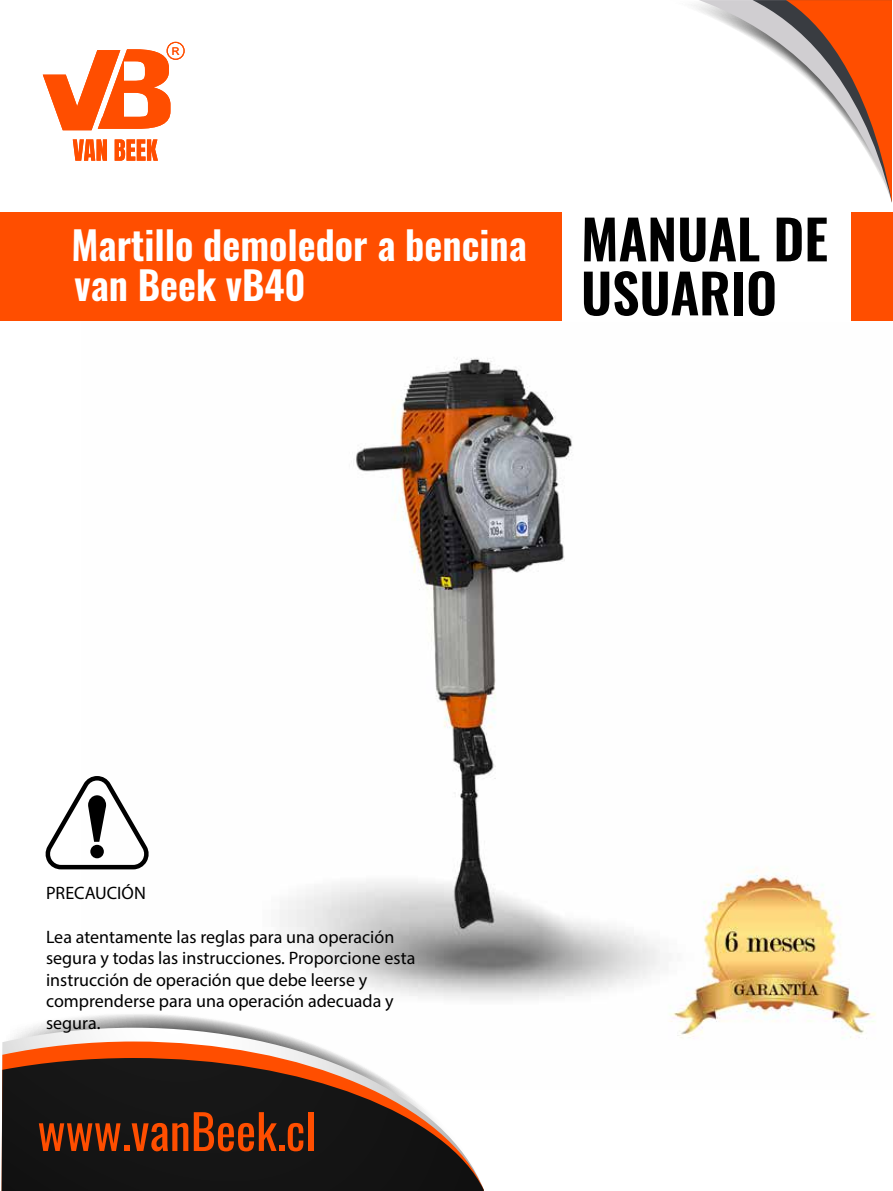
<style>
.page{position:relative;width:893px;height:1191px;background:#fff}
.page>*{position:absolute;margin:0;border:0;box-sizing:border-box;transform-origin:0 0}
.t1{font:600 54px/54px "Oswald";color:#000}
.t2{font:600 39px/40.2px "Oswald";color:#fff}
.t3{font:18px/21.6px "Myriad Pro";color:#000}
.t4{font:10.65px "Arial";color:#ff4e00}
</style>
<div class="page">
<img style="left:81px;top:358px;width:795px;height:681px">
<svg style="left:699px;top:0;width:193px;height:203px"></svg>
<div style="left:0;top:213px;width:893px;height:108px;background:#ff4e00"></div>
<div style="left:562px;top:192px;width:288px;height:130px;background:#fff"></div>
<svg style="left:34px;top:1012px;width:450px;height:15px"></svg>
<svg style="left:9px;top:1027px;width:475px;height:14px"></svg>
<svg style="left:2px;top:1041px;width:342px;height:17px;fill:#ff4e00"></svg>
<svg style="left:2px;top:1058px;width:482px;height:133px;background:#473d38"></svg>
<svg style="left:39px;top:1123px;width:149px;height:28px;background:#84300a"></svg>
<svg style="left:194px;top:1112px;width:109px;height:39px;background:#712b0d"></svg>
<div style="left:308px;top:1112px;width:6px;height:39px;background:#ff4e00"></div>
<svg style="left:45px;top:776px;width:104px;height:93px"></svg>
<svg style="left:43px;top:49px;width:127px;height:81px"></svg>
<svg style="left:73px;top:139px;width:34px;height:22px"></svg>
<svg style="left:115px;top:139px;width:43px;height:22px"></svg>
<div style="left:167px;top:42px;width:18px;height:18px;border:1px solid #ff4e00;border-radius:50%"></div>
<p class="t4" style="left:172px;top:44px;width:9px">R</p>
<h2 class="t2" style="left:71px;top:221px;width:457px">Martillo demoledor a bencina van Beek vB40</h2>
<h1 class="t1" style="left:581px;top:207px;width:248px">MANUAL DE<br>USUARIO</h1>
<p class="t3" style="left:46px;top:882px;width:101px">PRECAUCIÓN</p>
<p class="t3" style="left:46px;top:925px;width:371px">Lea atentamente las reglas para una operación segura y todas las instrucciones. Proporcione esta instrucción de operación que debe leerse y comprenderse para una operación adecuada y segura.</p>
</div>
